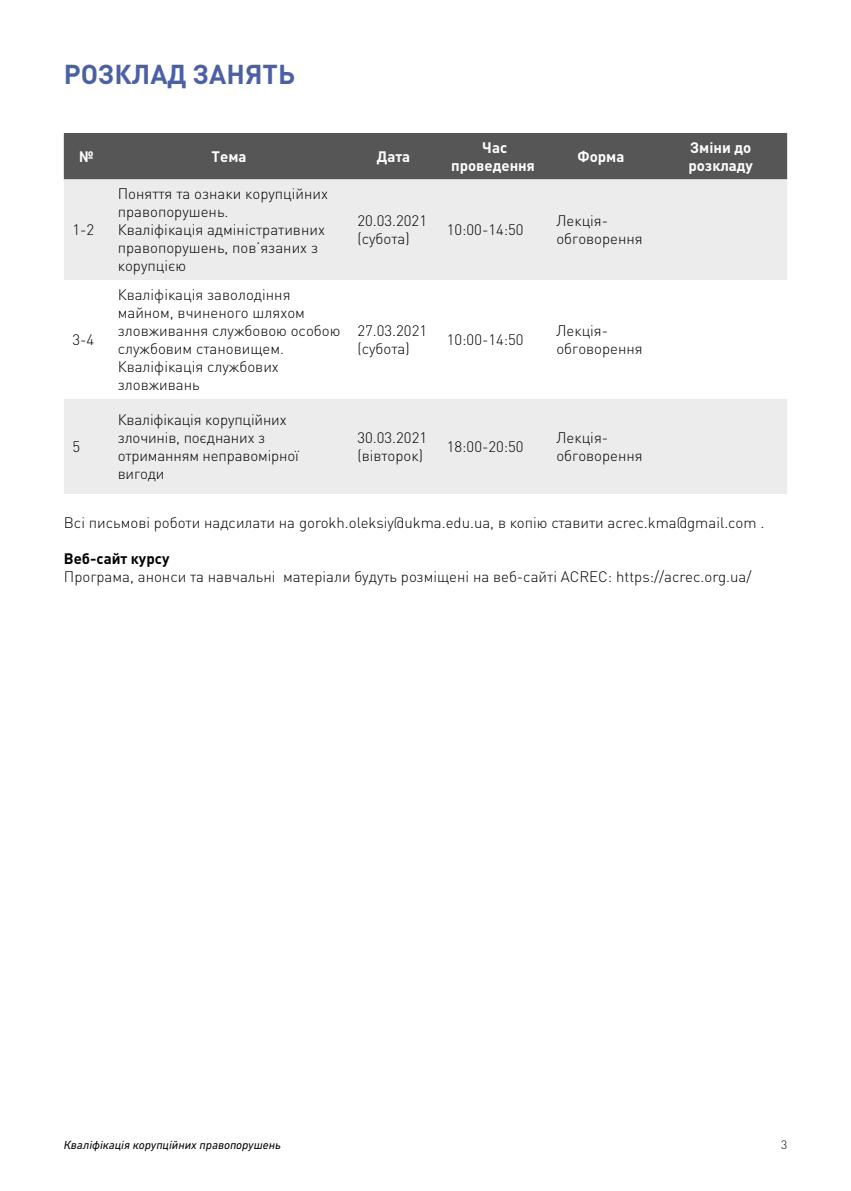
<style>
.page{position:relative;width:851px;height:1191px;background:#fff}
.page>*{position:absolute;margin:0;border:0;box-sizing:border-box;transform-origin:0 0}
.t1{font:700 27px "DIN Pro";color:#4b61a5}
.t2{font:300 15px/18px "DIN Pro";color:#000}
.t3{font:700 15px/18px "DIN Pro";color:#fff;text-align:center}
.t4{font:700 15px "DIN Pro";color:#000}
.t5{font:italic 12px "DIN Next CYR";color:#000}
.t6{font:300 12px "DIN Pro";color:#000}
</style>
<div class="page">
<div style="left:64px;top:133px;width:723px;height:46px;background:#565656"></div>
<div style="left:64px;top:179px;width:723px;height:315px;background:#ececed"></div>
<svg style="left:64px;top:280px;width:723px;height:118px"></svg>
<h1 class="t1" style="left:64px;top:56px;width:233px">Розклад занять</h1>
<p class="t3" style="left:79px;top:147px;width:16px">№</p>
<p class="t3" style="left:211px;top:147px;width:36px">Тема</p>
<p class="t3" style="left:377px;top:147px;width:35px">Дата</p>
<p class="t3" style="left:451px;top:138px;width:85px">Час проведення</p>
<p class="t3" style="left:577px;top:147px;width:48px">Форма</p>
<p class="t3" style="left:688px;top:138px;width:66px;text-align:left">Зміни до розкладу</p>
<p class="t2" style="left:72px;top:220px;width:23px">1-2</p>
<p class="t2" style="left:72px;top:330px;width:23px">3-4</p>
<p class="t2" style="left:72px;top:437px;width:9px">5</p>
<p class="t2" style="left:118px;top:184px;width:212px">Поняття та ознаки корупційних правопорушень.<br>Кваліфікація адміністративних правопорушень, пов’язаних з корупцією</p>
<p class="t2" style="left:118px;top:285px;width:224px">Кваліфікація заволодіння майном, вчиненого шляхом зловживання службовою особою службовим становищем.<br>Кваліфікація службових зловживань</p>
<p class="t2" style="left:118px;top:410px;width:182px">Кваліфікація корупційних злочинів, поєднаних з отриманням неправомірної вигоди</p>
<p class="t2" style="left:357px;top:211px;width:71px">20.03.2021 (субота)</p>
<p class="t2" style="left:446px;top:220px;width:78px">10:00-14:50</p>
<p class="t2" style="left:556px;top:211px;width:88px">Лекція&shy;обговорення</p>
<p class="t2" style="left:357px;top:321px;width:71px">27.03.2021 (субота)</p>
<p class="t2" style="left:446px;top:330px;width:78px">10:00-14:50</p>
<p class="t2" style="left:556px;top:321px;width:88px">Лекція&shy;обговорення</p>
<p class="t2" style="left:357px;top:428px;width:71px">30.03.2021 (вівторок)</p>
<p class="t2" style="left:447px;top:437px;width:78px">18:00-20:50</p>
<p class="t2" style="left:556px;top:428px;width:88px">Лекція&shy;обговорення</p>
<p class="t2" style="left:64px;top:512px;width:701px">Всі письмові роботи надсилати на gorokh.oleksiy@ukma.edu.ua, в копію ставити acrec.kma@gmail.com .</p>
<p class="t4" style="left:64px;top:548px;width:107px">Веб-сайт курсу</p>
<p class="t2" style="left:64px;top:566px;width:689px">Програма, анонси та навчальні матеріали будуть розміщені на веб-сайті ACREC: https://acrec.org.ua/</p>
<p class="t5" style="left:64px;top:1138px;width:218px">Кваліфікація корупційних правопорушень</p>
<p class="t6" style="left:780px;top:1136px;width:8px">3</p>
</div>
